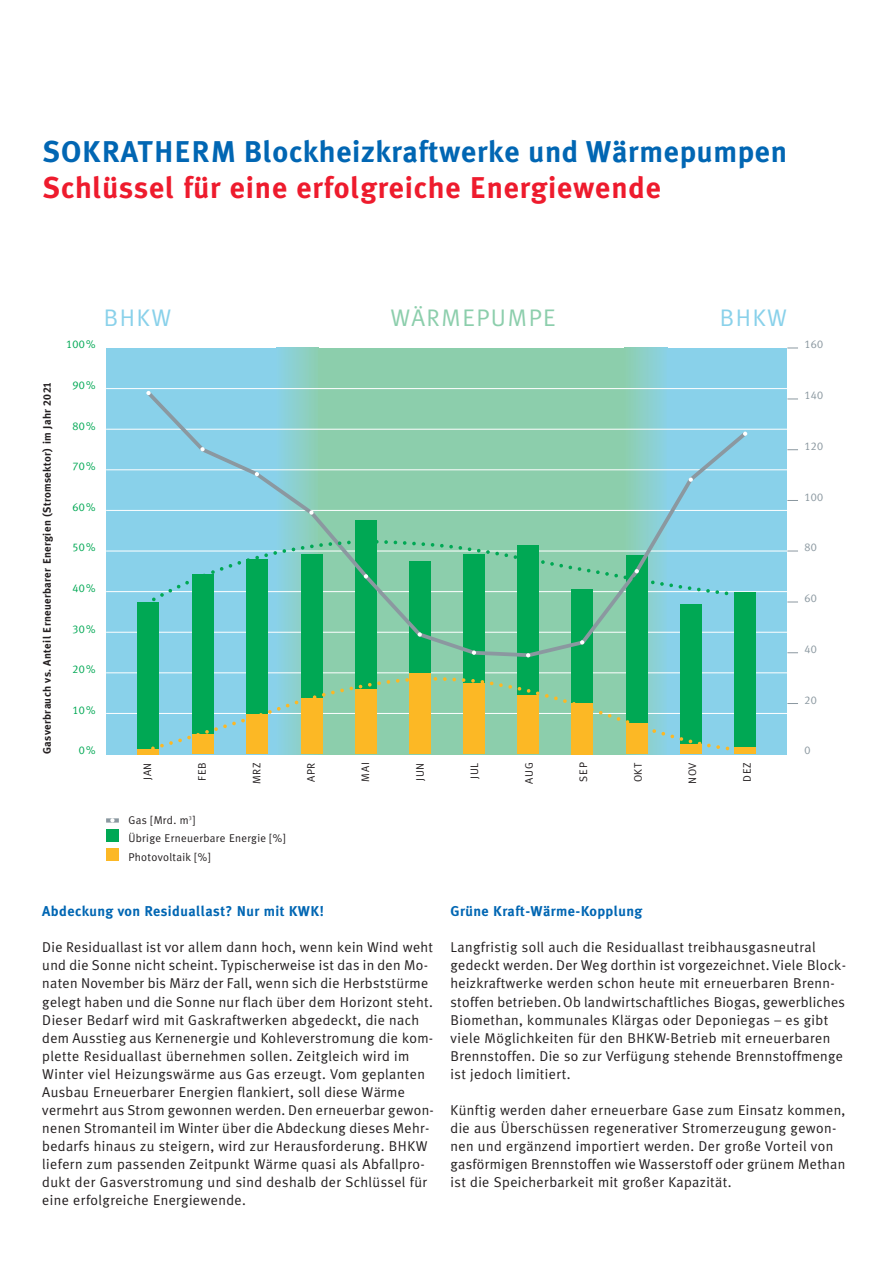
<style>
.page{position:relative;width:893px;height:1263px;background:#fff}
.page>*{position:absolute;margin:0;border:0;box-sizing:border-box;transform-origin:0 0}
.t1{font:700 30px "Meta Plus";letter-spacing:.02em;color:#0166b3}
.t2{font:700 30px "Meta Plus";letter-spacing:.025em;color:#ee1b2d}
.t3{font:24px "Meta Plus Normal";letter-spacing:.055em;color:#8cceac}
.t4{font:24px "Meta Plus Normal";letter-spacing:.06em;color:#89d1ea}
.t5{font:14.25px/18px "Meta Plus Normal";letter-spacing:.025em;color:#231f20}
.t6{font:700 14.25px "Meta Plus";letter-spacing:.025em;color:#0166b3}
.t7{font:11.25px "Meta Plus Normal";letter-spacing:.025em;color:#231f20}
.t8{font:11.25px "Meta Plus Normal Caps";letter-spacing:.025em;color:#00a854}
.t9{font:11.25px "Meta Plus Normal Caps";letter-spacing:.025em;color:#8b98a0}
.t10{font:700 10.8px "Meta Plus";letter-spacing:.035em;color:#231f20}
.t11{font:10.8px "Meta Plus Normal";letter-spacing:.055em;color:#231f20}
.s1{font-family:"Meta Plus Bold Caps";font-weight:400}
</style>
<div class="page">
<div style="left:106px;top:348px;width:170px;height:406px;background:#89d1ea"></div>
<div style="left:276px;top:348px;width:43px;height:406px;background:linear-gradient(to right,#8ad1e8,#8dcfb0)"></div>
<div style="left:319px;top:348px;width:306px;height:406px;background:#8cceac"></div>
<div style="left:625px;top:348px;width:42px;height:406px;background:linear-gradient(to right,#8ccead,#89d1e2)"></div>
<div style="left:667px;top:348px;width:120px;height:406px;background:#89d1ea"></div>
<hr style="left:106px;top:713px;width:681px;height:1px;background:#fff">
<hr style="left:106px;top:672px;width:681px;height:1px;background:#fff">
<hr style="left:106px;top:632px;width:681px;height:1px;background:#fff">
<hr style="left:106px;top:591px;width:681px;height:1px;background:#fff">
<hr style="left:106px;top:551px;width:681px;height:1px;background:#fff">
<hr style="left:106px;top:510px;width:681px;height:1px;background:#fff">
<hr style="left:106px;top:469px;width:681px;height:1px;background:#fff">
<hr style="left:106px;top:429px;width:681px;height:1px;background:#fff">
<hr style="left:106px;top:388px;width:681px;height:1px;background:#fff">
<div style="left:138px;top:602px;width:21px;height:152px;background:#00a854"></div>
<div style="left:192px;top:574px;width:21px;height:180px;background:#00a854"></div>
<div style="left:246px;top:560px;width:21px;height:194px;background:#00a854"></div>
<div style="left:301px;top:554px;width:21px;height:200px;background:#00a854"></div>
<div style="left:355px;top:520px;width:21px;height:234px;background:#00a854"></div>
<div style="left:409px;top:561px;width:21px;height:193px;background:#00a854"></div>
<div style="left:463px;top:554px;width:22px;height:200px;background:#00a854"></div>
<div style="left:517px;top:546px;width:22px;height:208px;background:#00a854"></div>
<div style="left:572px;top:589px;width:21px;height:165px;background:#00a854"></div>
<div style="left:626px;top:555px;width:21px;height:199px;background:#00a854"></div>
<div style="left:680px;top:604px;width:21px;height:150px;background:#00a854"></div>
<div style="left:734px;top:592px;width:22px;height:162px;background:#00a854"></div>
<div style="left:138px;top:749px;width:21px;height:5px;background:#fcb825"></div>
<div style="left:409px;top:673px;width:21px;height:81px;background:#fcb825"></div>
<div style="left:734px;top:748px;width:22px;height:6px;background:#fcb825"></div>
<svg style="left:143px;top:388px;width:608px;height:271px"></svg>
<svg style="left:146px;top:391px;width:5px;height:4px"></svg>
<svg style="left:200px;top:447px;width:5px;height:4px"></svg>
<svg style="left:255px;top:472px;width:4px;height:4px"></svg>
<svg style="left:309px;top:510px;width:5px;height:5px"></svg>
<svg style="left:418px;top:632px;width:4px;height:5px"></svg>
<svg style="left:472px;top:651px;width:4px;height:4px"></svg>
<svg style="left:526px;top:653px;width:4px;height:4px"></svg>
<svg style="left:580px;top:640px;width:4px;height:4px"></svg>
<svg style="left:689px;top:478px;width:4px;height:4px"></svg>
<svg style="left:743px;top:432px;width:4px;height:4px"></svg>
<svg style="left:141px;top:538px;width:606px;height:71px"></svg>
<svg style="left:139px;top:675px;width:598px;height:80px"></svg>
<svg style="left:142px;top:749px;width:4px;height:4px"></svg>
<div style="left:106px;top:848px;width:13px;height:12px;background:#fcb825"></div>
<div style="left:106px;top:830px;width:13px;height:12px;background:#00a854"></div>
<div style="left:106px;top:818px;width:13px;height:5px;background:#8b98a0"></div>
<svg style="left:110px;top:818px;width:5px;height:5px"></svg>
<h1 class="t1" style="left:43px;top:139px;width:746px">SOKRATHERM Blockheizkraftwerke und Wärmepumpen</h1>
<h1 class="t2" style="left:43px;top:176px;width:620px">Schlüssel für eine erfolgreiche Energiewende</h1>
<p class="t10" style="left:43px;top:754px;width:374px;rotate:-90deg">Gasverbrauch vs. Anteil Erneuerbarer Energien (Stromsektor) im Jahr <span class="s1">2021</span></p>
<p class="t8" style="left:66px;top:338px;width:31px">100%</p>
<p class="t8" style="left:73px;top:378px;width:24px">90%</p>
<p class="t8" style="left:73px;top:419px;width:24px">80%</p>
<p class="t8" style="left:73px;top:460px;width:24px">70%</p>
<p class="t8" style="left:73px;top:500px;width:24px">60%</p>
<p class="t8" style="left:73px;top:541px;width:24px">50%</p>
<p class="t8" style="left:72px;top:582px;width:24px">40%</p>
<p class="t8" style="left:73px;top:622px;width:24px">30%</p>
<p class="t8" style="left:73px;top:663px;width:24px">20%</p>
<p class="t8" style="left:73px;top:703px;width:24px">10%</p>
<p class="t8" style="left:79px;top:744px;width:18px">0%</p>
<h2 class="t4" style="left:104px;top:309px;width:69px">BHKW</h2>
<h2 class="t3" style="left:390px;top:309px;width:166px">WÄRMEPUMPE</h2>
<h2 class="t4" style="left:720px;top:309px;width:69px">BHKW</h2>
<p class="t11" style="left:143px;top:780px;width:19px;rotate:-90deg">JAN</p>
<p class="t11" style="left:198px;top:781px;width:20px;rotate:-90deg">FEB</p>
<p class="t11" style="left:253px;top:784px;width:23px;rotate:-90deg">MRZ</p>
<p class="t11" style="left:307px;top:782px;width:21px;rotate:-90deg">APR</p>
<p class="t11" style="left:361px;top:782px;width:21px;rotate:-90deg">MAI</p>
<p class="t11" style="left:416px;top:781px;width:20px;rotate:-90deg">JUN</p>
<p class="t11" style="left:470px;top:779px;width:18px;rotate:-90deg">JUL</p>
<p class="t11" style="left:525px;top:784px;width:23px;rotate:-90deg">AUG</p>
<p class="t11" style="left:579px;top:782px;width:21px;rotate:-90deg">SEP</p>
<p class="t11" style="left:634px;top:782px;width:21px;rotate:-90deg">OKT</p>
<p class="t11" style="left:688px;top:784px;width:23px;rotate:-90deg">NOV</p>
<p class="t11" style="left:743px;top:782px;width:21px;rotate:-90deg">DEZ</p>
<p class="t7" style="left:128px;top:816px;width:68px">Gas [Mrd. m<sup>3</sup>]</p>
<p class="t7" style="left:128px;top:834px;width:158px">Übrige Erneuerbare Energie [%]</p>
<p class="t7" style="left:128px;top:852px;width:83px">Photovoltaik [%]</p>
<p class="t9" style="left:804px;top:338px;width:20px">160</p>
<p class="t9" style="left:804px;top:389px;width:20px">140</p>
<p class="t9" style="left:804px;top:439px;width:20px">120</p>
<p class="t9" style="left:804px;top:490px;width:20px">100</p>
<p class="t9" style="left:804px;top:541px;width:14px">80</p>
<p class="t9" style="left:804px;top:592px;width:14px">60</p>
<p class="t9" style="left:804px;top:642px;width:14px">40</p>
<p class="t9" style="left:804px;top:693px;width:14px">20</p>
<p class="t9" style="left:804px;top:744px;width:8px">0</p>
<p class="t6" style="left:42px;top:906px;width:283px">Abdeckung von Residuallast? Nur mit KWK!</p>
<p class="t5" style="left:42px;top:939px;width:393px">Die Residuallast ist vor allem dann hoch, wenn kein Wind weht und die Sonne nicht scheint. Typischerweise ist das in den M o - naten November bis März der Fall, wenn sich die Herbst stür m e gelegt haben und die Sonne nur flach über dem Hori z ont ste ht.<br>Dieser Bedarf wird mit Gaskraftwerken abgedeckt, die nach dem Ausstieg aus Kernenergie und Kohleverstromung die ko m - plette Residuallast übernehmen sollen. Zeitgleich wird im Winter viel Heizungswärme aus Gas erzeugt. Vom geplanten Ausbau Erneuerbarer Energien flankiert, soll diese Wärme vermehrt aus Strom gewonnen werden. Den erneuerbar gew o n - nenen Stromanteil im Winter über die Abdeckung dieses Meh r - bedarfs hinaus zu steigern, wird zur Herausforderung. BHKW liefern zum passenden Zeitpunkt Wärme quasi als Abfall pro - dukt der Gasverstromung und sind deshalb der Schlüssel für eine erfolgreiche Energiewende.</p>
<p class="t6" style="left:451px;top:906px;width:193px">Grüne Kraft-Wärme-Kopplung</p>
<p class="t5" style="left:451px;top:939px;width:397px">Langfristig soll auch die Residuallast treibhausgasneutral<br>ge deckt werden. Der Weg dorthin ist vorgezeichnet. Viele Blo ck - heizkraftwerke werden schon heute mit erneuerbaren Brenn - stoffen betrieben. Ob landwirtschaftliches Biogas, gewerblich e s Biomethan, kommunales Klärgas oder Deponiegas – es gibt viele Möglichkeiten für den BHKW-Betrieb mit erneuerbaren Brennstoffen. Die so zur Verfügung stehende Brennstoff menge ist jedoch limitiert.</p>
<p class="t5" style="left:451px;top:1102px;width:396px">Künftig werden daher erneuerbare Gase zum Einsatz kommen, die aus Überschüssen regenerativer Stromerzeugung gewon&shy;nen und ergänzend importiert werden. Der große Vorteil von gasförmigen Brennstoffen wie Wasserstoff oder grünem Meth an ist die Speicherbarkeit mit großer Kapazität.</p>
</div>
